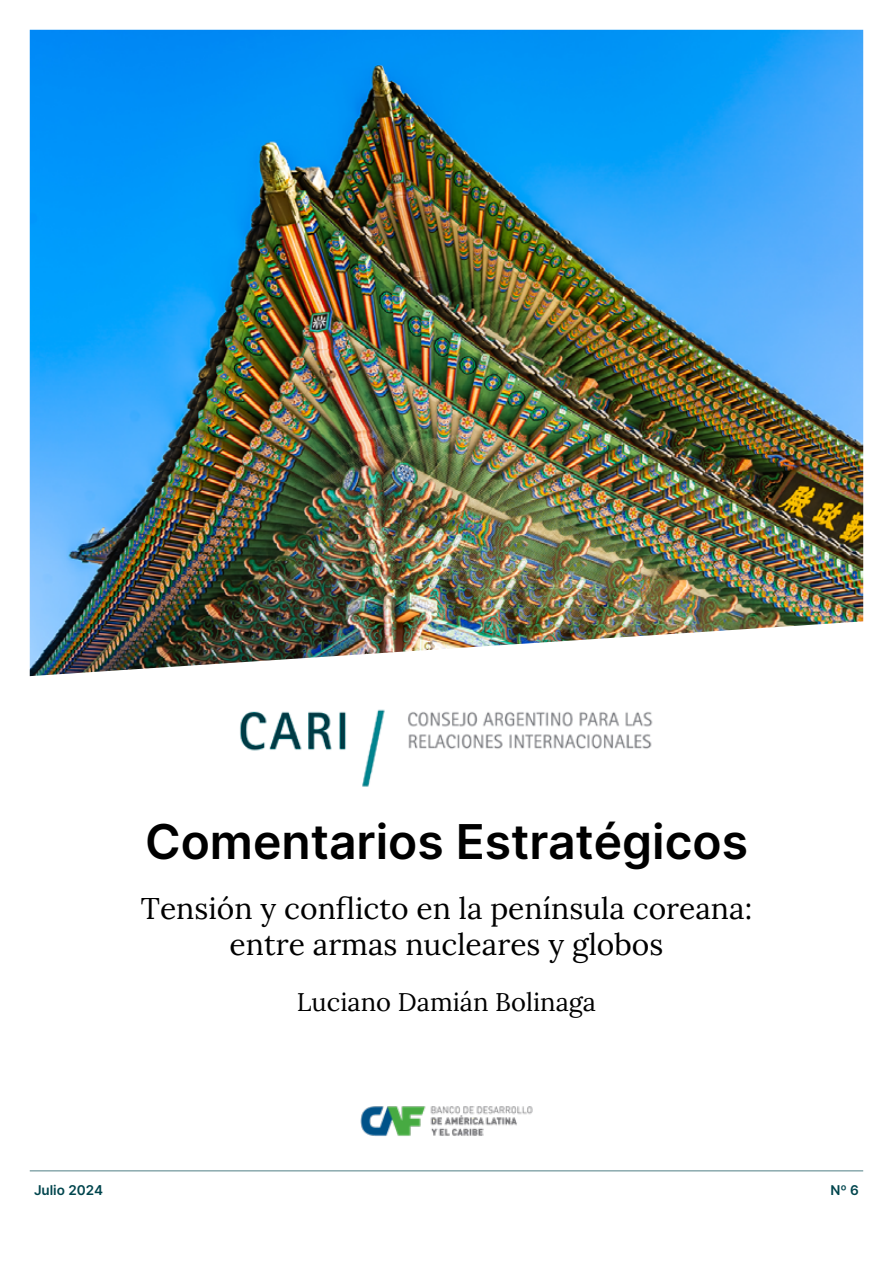
<style>
.page{position:relative;width:893px;height:1263px;background:#fff}
.page>*{position:absolute;margin:0;border:0;box-sizing:border-box;transform-origin:0 0}
.Serie{font:48px "Inter";color:#000}
.Titulo{font:30px/36px "Lora";color:#000;text-align:center}
.Autor_tapa{font:25.5px "Lora";color:#000}
.Texto_normal{font:13.5px "Inter";color:#00454d}
</style>
<div class="page">
<img style="left:30px;top:30px;width:833px;height:646px">
<img style="left:240px;top:709px;width:413px;height:78px">
<img style="left:360px;top:1106px;width:173px;height:30px">
<hr style="left:30px;top:1170px;width:833px;height:1px;background:#00454d">
<p class="Serie" style="left:145px;top:806px;width:604px">Comentarios Estratégicos</p>
<p class="Titulo" style="left:141px;top:888px;width:613px">Tensión y conflicto en la península coreana: entre armas nucleares y globos</p>
<p class="Autor_tapa" style="left:297px;top:983px;width:301px">Luciano Damián Bolinaga</p>
<p class="Texto_normal" style="left:34px;top:1180px;width:71px">Julio 2024</p>
<p class="Texto_normal" style="left:830px;top:1180px;width:30px">Nº 6</p>
</div>
